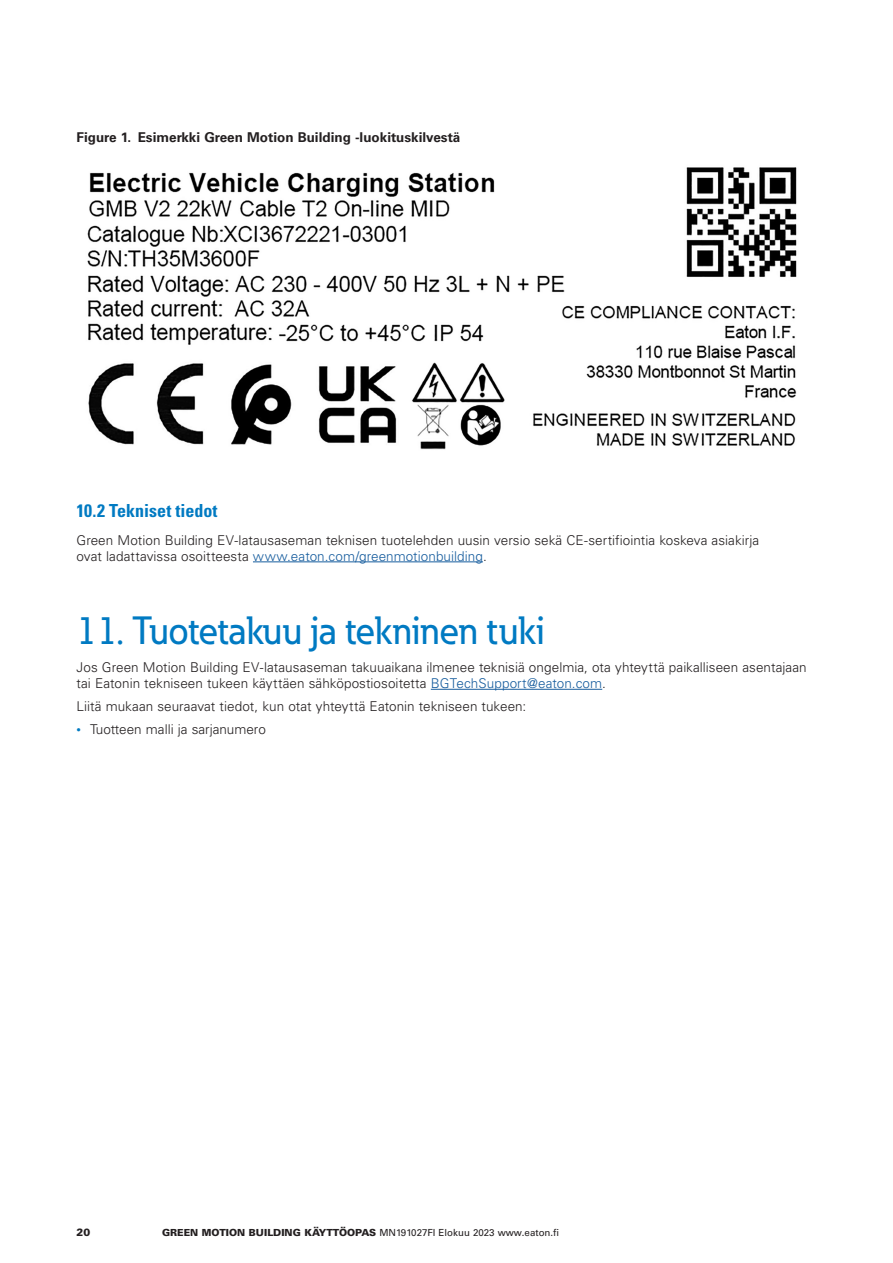
<style>
.page{position:relative;width:893px;height:1263px;background:#fff}
.page>*{position:absolute;margin:0;border:0;box-sizing:border-box;transform-origin:0 0}
._00_TOC_Main_Categor{font:500 39px "Eaton";color:#007ac2}
.t1{font:700 condensed 18px "Univers LT Std";color:#007ac2}
._02_Body{font:300 13.5px/15.8px "Univers LT Std";letter-spacing:.005em;color:#231f20}
.t2{font:700 13.5px "Univers LT Std";color:#231f20}
.t3{font:900 10.5px "Univers LT Std";color:#231f20}
.t4{font:9.75px "Univers LT Std";color:#231f20}
.s1{color:#175d9e}
.s2{font-size:9px;color:#007ac2}
.s3{font-weight:900}
</style>
<div class="page">
<img style="left:87px;top:167px;width:710px;height:283px">
<hr style="left:253px;top:561px;width:230px;height:1px;background:#175d9e">
<hr style="left:431px;top:689px;width:171px;height:1px;background:#175d9e">
<p class="t2" style="left:76px;top:129px;width:385px">Figure 1. Esimerkki Green Motion Building -luokituskilvestä</p>
<p class="t1" style="left:76px;top:499px;width:143px">10.2 Tekniset tiedot</p>
<p class="_02_Body" style="left:76px;top:532px;width:684px">Green Motion Building EV-latausaseman teknisen tuotelehden uusin versio sekä CE-sertifiointia koskeva asiakirja ovat ladattavissa osoitteesta <span class="s1">www.eaton.com/greenmotionbuilding</span>.</p>
<p class="_00_TOC_Main_Categor" style="left:76px;top:607px;width:469px">11. Tuotetakuu ja tekninen tuki</p>
<p class="_02_Body" style="left:76px;top:659px;width:732px">Jos Green Motion Building EV-latausaseman takuuaikana ilmenee teknisiä ongelmia, ota yhteyttä paikalliseen asentajaan tai Eatonin tekniseen tukeen käyttäen sähköpostiosoitetta <span class="s1">BGTechSupport@eaton.com</span>.</p>
<p class="_02_Body" style="left:76px;top:698px;width:451px">Liitä mukaan seuraavat tiedot, kun otat yhteyttä Eatonin tekniseen tukeen:</p>
<p class="_02_Body" style="left:76px;top:721px;width:191px"><span class="s2">•</span> Tuotteen malli ja sarjanumero</p>
<p class="t3" style="left:77px;top:1225px;width:15px">20</p>
<p class="t4" style="left:162px;top:1227px;width:399px"><span class="s3">GREEN MOTION BUILDING KÄYTTÖOPAS</span> MN191027FI Elokuu 2023 www.eaton.fi</p>
</div>
